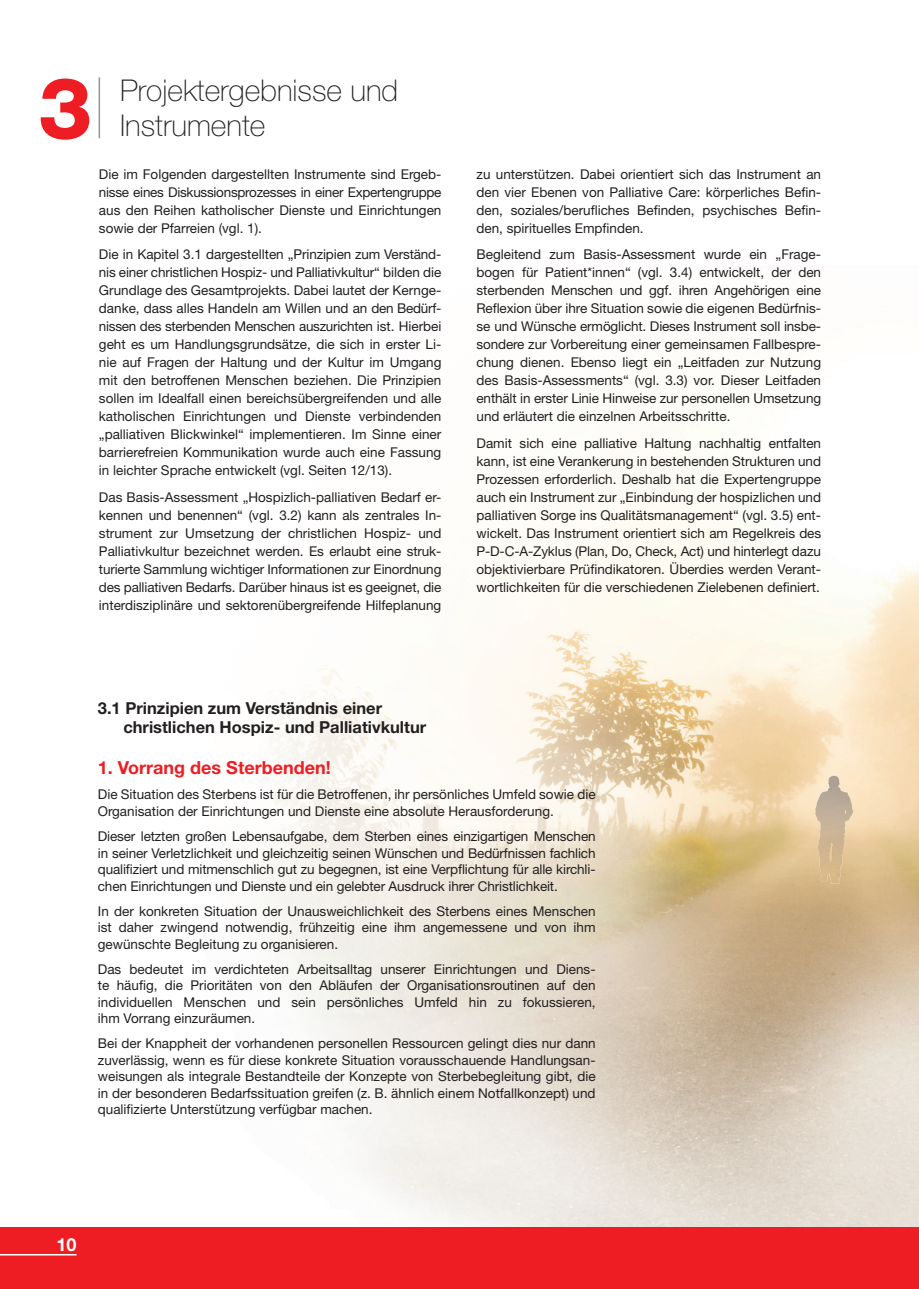
<style>
.page{position:relative;width:919px;height:1289px;background:#fff}
.page>*{position:absolute;margin:0;border:0;box-sizing:border-box;transform-origin:0 0}
.t1{font:800 85.5px "Helvetica Neue LT Std";color:#ee1d23}
.t2{font:100 30px/34.5px "Helvetica Neue LT Std";color:#231f20}
.t3{font:700 18px "Helvetica Neue LT Std";color:#ee1d23}
.t4{font:700 18px "Helvetica Neue LT Std";color:#fff}
.t5{font:700 16.5px/19.5px "Helvetica Neue LT Std";color:#231f20}
.t6{font:13.5px/18px "Helvetica Neue LT Std";color:#231f20;text-align:justify}
</style>
<div class="page">
<img style="left:254px;top:427px;width:664px;height:799px">
<img style="left:815px;top:775px;width:38px;height:108px">
<hr style="left:99px;top:77px;width:1px;height:61px;background:#939598">
<div style="left:0;top:1226px;width:918px;height:62px;background:#ee1d23"></div>
<hr style="left:0;top:1253px;width:77px;height:2px;background:#fff">
<h1 class="t1" style="left:38px;top:58px;width:55px">3</h1>
<h2 class="t2" style="left:120px;top:73px;width:279px">Projektergebnisse und<br>Instrumente</h2>
<p class="t6" style="left:99px;top:165px;width:344px">Die im Folgenden dargestellten Instrumente sind Ergeb&shy;nisse eines Diskussionsprozesses in einer Expertengruppe aus den Reihen katholischer Dienste und Einrichtungen sowie der Pfarreien (vgl. 1).</p>
<p class="t6" style="left:99px;top:245px;width:344px">Die in Kapitel 3.1 dargestellten „Prinzipien zum Verständ&shy;nis einer christlichen Hospiz- und Palliativkultur“ bilden die Grundlage des Gesamtprojekts. Dabei lautet der Kernge&shy;danke, dass alles Handeln am Willen und an den Bedürf&shy;nissen des sterbenden Menschen auszurichten ist. Hierbei geht es um Handlungsgrundsätze, die sich in erster Li&shy;nie auf Fragen der Haltung und der Kultur im Umgang mit den betroffenen Menschen beziehen. Die Prinzipien sollen im Idealfall einen bereichsübergreifenden und alle katholischen Einrichtungen und Dienste verbindenden „palliativen Blickwinkel“ implementieren. Im Sinne einer barrierefreien Kommunikation wurde auch eine Fassung in leichter Sprache entwickelt (vgl. Seiten 12/13).</p>
<p class="t6" style="left:99px;top:488px;width:344px">Das Basis-Assessment „Hospizlich-palliativen Bedarf er&shy;kennen und benennen“ (vgl. 3.2) kann als zentrales In&shy;strument zur Umsetzung der christlichen Hospiz- und Palliativkultur bezeichnet werden. Es erlaubt eine struk&shy;turierte Sammlung wichtiger Informationen zur Einordnung des palliativen Bedarfs. Darüber hinaus ist es geeignet, die interdisziplinäre und sektorenübergreifende Hilfeplanung</p>
<p class="t6" style="left:476px;top:165px;width:346px">zu unterstützen. Dabei orientiert sich das Instrument an den vier Ebenen von Palliative Care: körperliches Befin&shy;den, soziales/berufliches Befinden, psychisches Befin&shy;den, spirituelles Empfinden.</p>
<p class="t6" style="left:476px;top:245px;width:346px">Begleitend zum Basis-Assessment wurde ein „Frage&shy;bogen für Patient*innen“ (vgl. 3.4) entwickelt, der den sterbenden Menschen und ggf. ihren Angehörigen eine Reflexion über ihre Situation sowie die eigenen Bedürfnis&shy;se und Wünsche ermöglicht. Dieses Instrument soll insbe&shy;sondere zur Vorbereitung einer gemeinsamen Fallbespre&shy;chung dienen. Ebenso liegt ein „Leitfaden zur Nutzung des Basis-Assessments“ (vgl. 3.3) vor. Dieser Leitfaden enthält in erster Linie Hinweise zur personellen Umsetzung und erläutert die einzelnen Arbeitsschritte.</p>
<p class="t6" style="left:476px;top:434px;width:346px">Damit sich eine palliative Haltung nachhaltig entfalten kann, ist eine Verankerung in bestehenden Strukturen und Prozessen erforderlich. Deshalb hat die Expertengruppe auch ein Instrument zur „Einbindung der hospizlichen und palliativen Sorge ins Qualitätsmanagement“ (vgl. 3.5) ent&shy;wickelt. Das Instrument orientiert sich am Regelkreis des P-D-C-A-Zyklus (Plan, Do, Check, Act) und hinterlegt dazu objektivierbare Prüfindikatoren. Überdies werden Verant&shy;wortlichkeiten für die verschiedenen Zielebenen definiert.</p>
<p class="t5" style="left:123px;top:697px;width:304px;text-indent:-25px">3.1 Prinzipien zum Verständnis einer christlichen Hospiz- und Palliativkultur</p>
<h3 class="t3" style="left:98px;top:757px;width:234px">1. Vorrang des Sterbenden!</h3>
<p class="t6" style="left:98px;top:786px;width:499px;line-height:16.5px">Die Situation des Sterbens ist für die Betroffenen, ihr persönliches Umfeld sowie die<br>Organisation der Einrichtungen und Dienste eine absolute Herausforderung.</p>
<p class="t6" style="left:98px;top:827px;width:499px;line-height:16.5px">Dieser letzten großen Lebensaufgabe, dem Sterben eines einzigartigen Menschen in seiner Verletzlichkeit und gleichzeitig seinen Wünschen und Bedürfnissen fachlich qualifiziert und mitmenschlich gut zu begegnen, ist eine Verpflichtung für alle kirchli&shy;chen Einrichtungen und Dienste und ein gelebter Ausdruck ihrer Christlichkeit.</p>
<p class="t6" style="left:98px;top:902px;width:499px;line-height:16.5px">In der konkreten Situation der Unausweichlichkeit des Sterbens eines Menschen ist daher zwingend notwendig, frühzeitig eine ihm angemessene und von ihm gewünschte Begleitung zu organisieren.</p>
<p class="t6" style="left:98px;top:960px;width:499px;line-height:16.5px">Das bedeutet im verdichteten Arbeitsalltag unserer Einrichtungen und Diens&shy;te häufig, die Prioritäten von den Abläufen der Organisationsroutinen auf den individuellen Menschen und sein persönliches Umfeld hin zu fokussieren, ihm Vorrang einzuräumen.</p>
<p class="t6" style="left:98px;top:1034px;width:499px;line-height:16.5px">Bei der Knappheit der vorhandenen personellen Ressourcen gelingt dies nur dann zuverlässig, wenn es für diese konkrete Situation vorausschauende Handlungsan&shy;weisungen als integrale Bestandteile der Konzepte von Sterbebegleitung gibt, die in der besonderen Bedarfssituation greifen (z. B. ähnlich einem Notfallkonzept) und qualifizierte Unterstützung verfügbar machen.</p>
<h3 class="t4" style="left:56px;top:1233px;width:22px">10</h3>
</div>
